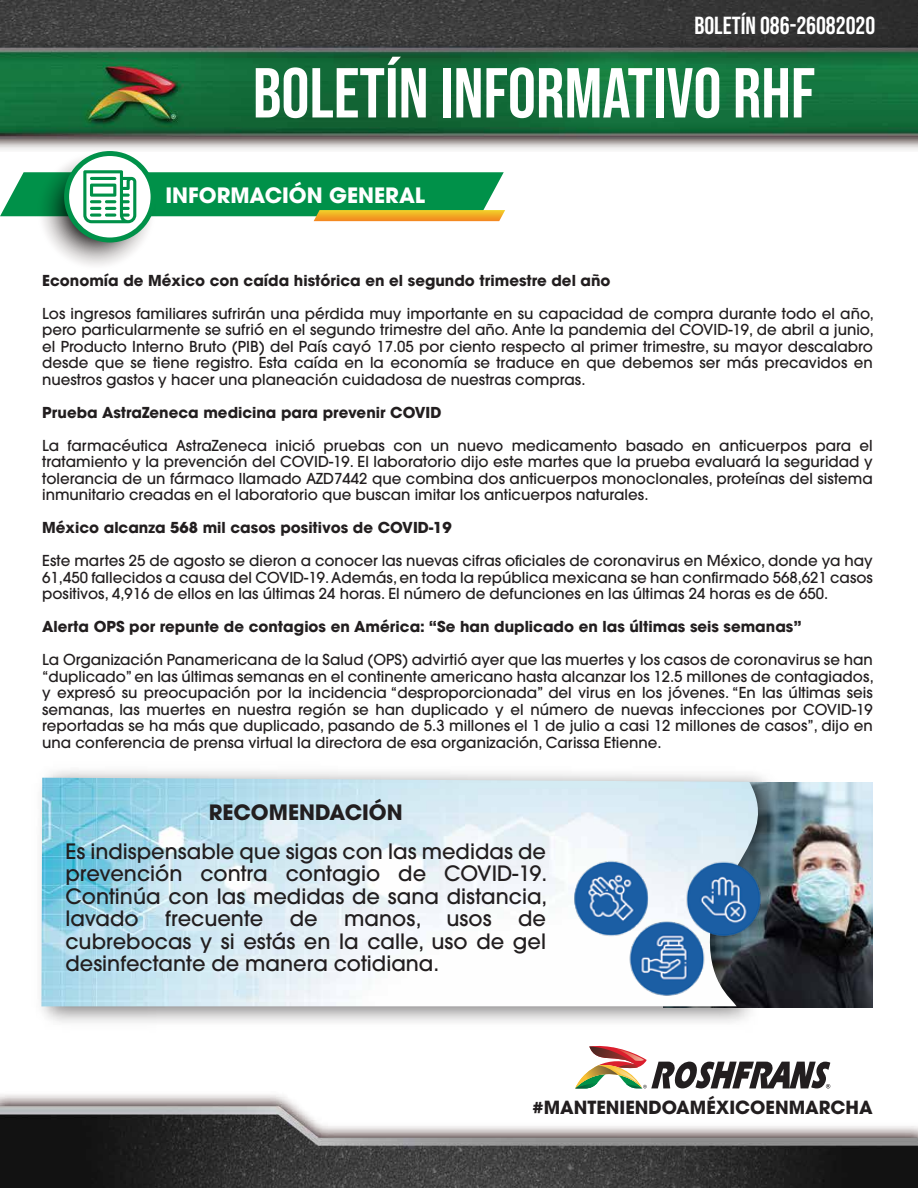
<style>
.page{position:relative;width:918px;height:1188px;background:#fff}
.page>*{position:absolute;margin:0;border:0;box-sizing:border-box;transform-origin:0 0}
.t1{font:70.5px "Bebas Neue";color:#fff}
.t2{font:24.75px "Bebas Neue";color:#fff}
.t3{font:500 21px/22.5px "Avant Garde";color:#221e1f;text-align:justify}
.t4{font:700 21px "Avant Garde";color:#fff}
.t5{font:700 21px "Avant Garde";color:#221e1f}
.t6{font:700 18px "Avant Garde";color:#221e1f}
.t7{font:500 15px/16.5px "Avant Garde";color:#221e1f;text-align:justify}
.t8{font:700 15px "Avant Garde";color:#221e1f}
</style>
<div class="page">
<img style="left:0;top:1094px;width:918px;height:94px">
<img style="left:0;top:0;width:918px;height:151px">
<svg style="left:575px;top:1046px;width:255px;height:42px"></svg>
<img style="left:792px;top:783px;width:81px;height:224px">
<svg style="left:35px;top:150px;width:122px;height:121px"></svg>
<div style="left:64px;top:151px;width:92px;height:91px;background:#009149;border-radius:50%"></div>
<div style="left:69px;top:156px;width:82px;height:82px;background:#fff;border-radius:50%"></div>
<svg style="left:0;top:170px;width:505px;height:53px"></svg>
<img style="left:40px;top:771px;width:752px;height:252px">
<img style="left:41px;top:778px;width:739px;height:228px">
<img style="left:559px;top:838px;width:220px;height:174px">
<h2 class="t2" style="left:694px;top:11px;width:182px">BOLETÍN 086-26082020</h2>
<h1 class="t1" style="left:253px;top:53px;width:564px">BOLETÍN INFORMATIVO RHF</h1>
<h3 class="t4" style="left:165px;top:181px;width:261px">INFORMACIÓN GENERAL</h3>
<p class="t8" style="left:42px;top:271px;width:570px">Economía de México con caída histórica en el segundo trimestre del año</p>
<p class="t7" style="left:42px;top:305px;width:833px">Los ingresos familiares sufrirán una pérdida muy importante en su capacidad de compra durante todo el año, pero particularmente se sufrió en el segundo trimestre del año. Ante la pandemia del COVID-19, de abril a junio, el Producto Interno Bruto (PIB) del País cayó 17.05 por ciento respecto al primer trimestre, su mayor descalabro desde que se tiene registro. Esta caída en la economía se traduce en que debemos ser más precavidos en nuestros gastos y hacer una planeación cuidadosa de nuestras compras.</p>
<p class="t8" style="left:42px;top:403px;width:401px">Prueba AstraZeneca medicina para prevenir COVID</p>
<p class="t7" style="left:42px;top:437px;width:832px">La farmacéutica AstraZeneca inició pruebas con un nuevo medicamento basado en anticuerpos para el tratamiento y la prevención del COVID-19. El laboratorio dijo este martes que la prueba evaluará la seguridad y tolerancia de un fármaco llamado AZD7442 que combina dos anticuerpos monoclonales, proteínas del sistema inmunitario creadas en el laboratorio que buscan imitar los anticuerpos naturales.</p>
<p class="t8" style="left:42px;top:518px;width:411px">México alcanza 568 mil casos positivos de COVID-19</p>
<p class="t7" style="left:42px;top:553px;width:832px">Este martes 25 de agosto se dieron a conocer las nuevas cifras oficiales de coronavirus en México, donde ya hay 61,450 fallecidos a causa del COVID-19. Además, en toda la república mexicana se han confirmado 568,621 casos positivos, 4,916 de ellos en las últimas 24 horas. El número de defunciones en las últimas 24 horas es de 650.</p>
<p class="t8" style="left:42px;top:617px;width:761px">Alerta OPS por repunte de contagios en América: “Se han duplicado en las últimas seis semanas”</p>
<p class="t7" style="left:42px;top:652px;width:833px">La Organización Panamericana de la Salud (OPS) advirtió ayer que las muertes y los casos de coronavirus se han “duplicado” en las últimas semanas en el continente americano hasta alcanzar los 12.5 millones de contagiados, y expresó su preocupación por la incidencia “desproporcionada” del virus en los jóvenes. “En las últimas seis semanas, las muertes en nuestra región se han duplicado y el número de nuevas infecciones por COVID-19 reportadas se ha más que duplicado, pasando de 5.3 millones el 1 de julio a casi 12 millones de casos”, dijo en una conferencia de prensa virtual la directora de esa organización, Carissa Etienne.</p>
<h3 class="t5" style="left:209px;top:798px;width:196px">RECOMENDACIÓN</h3>
<h3 class="t3" style="left:65px;top:840px;width:484px">Es indispensable que sigas con las medidas de prevención contra contagio de COVID-19.<br>Continúa con las medidas de sana distancia, lavado</h3>
<h3 class="t3" style="left:65px;top:907px;width:482px;text-indent:453px">de cubrebocas y si estás en la calle, uso de gel desinfectante de manera cotidiana.</h3>
<h3 class="t3" style="left:165px;top:907px;width:100px">frecuente</h3>
<h3 class="t3" style="left:290px;top:907px;width:29px">de</h3>
<h3 class="t3" style="left:344px;top:907px;width:149px">manos, usos</h3>
<p class="t6" style="left:533px;top:1095px;width:342px">#MANTENIENDOAMÉXICOENMARCHA</p>
</div>
